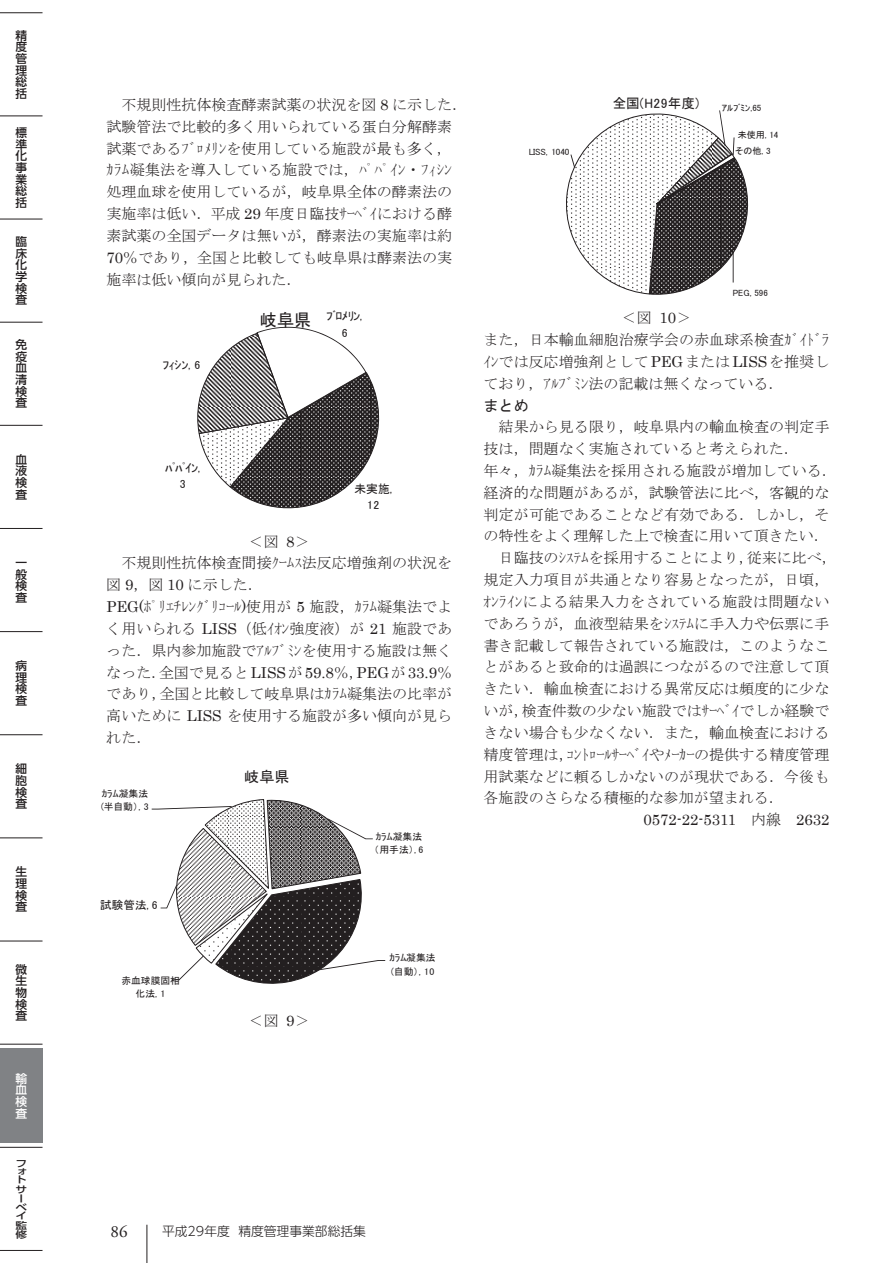
<style>
.page{position:relative;width:893px;height:1263px;background:#fff}
.page>*{position:absolute;margin:0;border:0;box-sizing:border-box;transform-origin:0 0}
.t1{font:17.1px "MS P Gothic";color:#231f20}
.t2{font:16.95px "Adobe Garamond Pro";color:#231f20}
.t3{font:15px/21.9px "MS Mincho";color:#231f20}
.t4{font:15px "MS Mincho";letter-spacing:.02em;color:#231f20}
.t5{font:15px "Century";color:#231f20}
.t6{font:15px "MS Gothic";color:#231f20}
.t7{font:15px "MS P Gothic";color:#231f20}
.t8{font:13.5px "MS P Gothic";letter-spacing:.025em;color:#231f20}
.t9{font:300 12.75px "UD Shin Go Pro";color:#231f20}
.t10{font:500 11.7px/11.7px "UD Shin Go Pro";color:#231f20;text-align:justify}
.t11{font:11.7px/16.4px "MS P Gothic";letter-spacing:-.005em;color:#231f20;text-align:center}
.t12{font:500 11.7px/11.7px "UD Shin Go Pro";color:#fff;text-align:justify}
.t13{font:11.4px "MS P Gothic";color:#231f20}
.t14{font:9.6px/13.2px "MS P Gothic";color:#231f20}
.t15{font:500 9.3px/8.9px "UD Shin Go Pro";color:#231f20;scale:1.25 1}
.t16{font:9px/16.2px "MS P Gothic";letter-spacing:-.005em;color:#231f20}
.t17{font:9px "MS P Gothic";letter-spacing:.02em;color:#231f20}
.s1{font-family:"Century"}
.s2{font-family:"MS Mincho"}
</style>
<div class="page">
<svg style="left:197px;top:327px;width:183px;height:182px"></svg>
<svg style="left:566px;top:110px;width:183px;height:185px"></svg>
<svg style="left:152px;top:799px;width:233px;height:185px"></svg>
<div style="left:0;top:1048px;width:43px;height:95px;background:#808285"></div>
<hr style="left:0;top:13px;width:43px;height:1px;background:#231f20">
<hr style="left:0;top:219px;width:43px;height:1px;background:#231f20">
<hr style="left:0;top:322px;width:43px;height:1px;background:#231f20">
<hr style="left:0;top:425px;width:43px;height:1px;background:#231f20">
<hr style="left:0;top:528px;width:43px;height:1px;background:#231f20">
<hr style="left:0;top:631px;width:43px;height:1px;background:#231f20">
<hr style="left:0;top:734px;width:43px;height:1px;background:#231f20">
<hr style="left:0;top:838px;width:43px;height:1px;background:#231f20">
<hr style="left:0;top:941px;width:43px;height:1px;background:#231f20">
<hr style="left:0;top:1044px;width:43px;height:1px;background:#231f20">
<hr style="left:0;top:1147px;width:43px;height:1px;background:#231f20">
<hr style="left:0;top:1250px;width:43px;height:1px;background:#231f20">
<hr style="left:0;top:116px;width:43px;height:1px;background:#231f20">
<hr style="left:147px;top:1225px;width:1px;height:38px;background:#231f20">
<p class="t10" style="left:15px;top:29px;width:13px">精度管理総括</p>
<p class="t10" style="left:15px;top:126px;width:13px">標準化事業総括</p>
<p class="t10" style="left:15px;top:235px;width:13px">臨床化学検査</p>
<p class="t10" style="left:15px;top:338px;width:13px">免疫血清検査</p>
<p class="t10" style="left:15px;top:453px;width:13px">血液検査</p>
<p class="t10" style="left:15px;top:556px;width:13px">一般検査</p>
<p class="t10" style="left:15px;top:659px;width:13px">病理検査</p>
<p class="t10" style="left:15px;top:762px;width:13px">細胞検査</p>
<p class="t10" style="left:15px;top:866px;width:13px">生理検査</p>
<p class="t10" style="left:15px;top:963px;width:13px">微生物検査</p>
<p class="t12" style="left:15px;top:1072px;width:13px">輸血検査</p>
<p class="t15" style="left:15px;top:1158px;width:11px">フォトサーベイ監修</p>
<p class="t3" style="left:106px;top:94px;width:362px;text-indent:15px">不規則性抗体検査酵素試薬の状況を図 <span class="s1">8</span> に示した．試験管法で比較的多く用いられている蛋白分解酵素試薬であるﾌﾞﾛﾒﾘﾝを使用している施設が最も多く，<br>ｶﾗﾑ凝集法を導入している施設では，ﾊﾟﾊﾟｲﾝ・ﾌｨｼﾝ処理血球を使用しているが，岐阜県全体の酵素法の実施率は低い．平成 <span class="s1">29</span> 年度日臨技ｻｰﾍﾞｲにおける酵素試薬の全国データは無いが，酵素法の実施率は約<br><span class="s1">70</span>％であり，全国と比較しても岐阜県は酵素法の実施率は低い傾向が見られた．</p>
<p class="t11" style="left:163px;top:357px;width:39px">ﾌｨｼﾝ, 6</p>
<p class="t11" style="left:165px;top:459px;width:36px">ﾊﾟﾊﾟｲﾝ,<br>3</p>
<p class="t1" style="left:260px;top:311px;width:53px">岐阜県</p>
<p class="t11" style="left:326px;top:308px;width:37px">ﾌﾞﾛﾒﾘﾝ,<br>6</p>
<p class="t11" style="left:354px;top:481px;width:39px">未実施,<br>12</p>
<p class="t3" style="left:249px;top:530px;width:62px">＜図 <span class="s1">8</span>＞</p>
<p class="t3" style="left:121px;top:552px;width:332px">不規則性抗体検査間接ｸｰﾑｽ法反応増強剤の状況を</p>
<p class="t3" style="left:106px;top:574px;width:158px">図 <span class="s1">9</span>，図 <span class="s1">10</span> に示した．</p>
<p class="t3" style="left:106px;top:596px;width:347px"><span class="s1">PEG(</span>ﾎﾟﾘｴﾁﾚﾝｸﾞﾘｺｰﾙ<span class="s1">)</span>使用が <span class="s1">5</span> 施設，ｶﾗﾑ凝集法でよ</p>
<p class="t3" style="left:106px;top:617px;width:347px">く用いられる <span class="s1">LISS</span>（低ｲｵﾝ強度液）が <span class="s1">21</span> 施設であ</p>
<p class="t3" style="left:106px;top:639px;width:347px">った．県内参加施設でｱﾙﾌﾞﾐﾝを使用する施設は無く</p>
<p class="t3" style="left:106px;top:661px;width:347px">なった．全国で見ると<span class="s1">LISS</span>が<span class="s1">59.8</span>％，<span class="s1">PEG</span>が<span class="s1">33.9</span>％</p>
<p class="t3" style="left:106px;top:683px;width:347px">であり，全国と比較して岐阜県はｶﾗﾑ凝集法の比率が</p>
<p class="t3" style="left:106px;top:705px;width:347px">高いために <span class="s1">LISS</span> を使用する施設が多い傾向が見ら</p>
<p class="t3" style="left:106px;top:727px;width:47px">れた．</p>
<p class="t14" style="left:101px;top:787px;width:49px">ｶﾗﾑ凝集法(半自動）, 3</p>
<p class="t13" style="left:100px;top:899px;width:59px">試験管法, 6</p>
<p class="t14" style="left:121px;top:974px;width:60px;text-align:center">赤血球膜固相化法, 1</p>
<p class="t7" style="left:244px;top:769px;width:47px">岐阜県</p>
<p class="t3" style="left:249px;top:1009px;width:62px">＜図 <span class="s1">9</span>＞</p>
<p class="t14" style="left:374px;top:829px;width:51px">ｶﾗﾑ凝集法（用手法）, 6</p>
<p class="t14" style="left:389px;top:951px;width:48px">ｶﾗﾑ凝集法(自動）, 10</p>
<p class="t16" style="left:529px;top:144px;width:42px">LISS, 1040</p>
<p class="t8" style="left:613px;top:97px;width:88px">全国(H29年度)</p>
<p class="t17" style="left:722px;top:103px;width:41px">ｱﾙﾌﾞﾐﾝ,65</p>
<p class="t16" style="left:735px;top:127px;width:45px">未使用, 14その他, 3</p>
<p class="t16" style="left:733px;top:285px;width:37px">PEG, 596</p>
<p class="t3" style="left:484px;top:307px;width:347px;text-indent:138px">＜図 <span class="s1">10</span>＞<br>また，日本輸血細胞治療学会の赤血球系検査ｶﾞｲﾄﾞﾗｲﾝでは反応増強剤として<span class="s1">PEG</span>または<span class="s1">LISS</span>を推奨しており，ｱﾙﾌﾞﾐﾝ法の記載は無くなっている．</p>
<p class="t6" style="left:484px;top:398px;width:47px">まとめ</p>
<p class="t3" style="left:499px;top:416px;width:332px">結果から見る限り，岐阜県内の輸血検査の判定手</p>
<p class="t3" style="left:484px;top:438px;width:317px">技は，問題なく実施されていると考えられた．</p>
<p class="t3" style="left:484px;top:460px;width:355px">年々，ｶﾗﾑ凝集法を採用される施設が増加している．</p>
<p class="t3" style="left:484px;top:481px;width:347px">経済的な問題があるが，試験管法に比べ，客観的な</p>
<p class="t3" style="left:484px;top:503px;width:347px">判定が可能であることなど有効である．しかし，そ</p>
<p class="t3" style="left:484px;top:525px;width:347px">の特性をよく理解した上で検査に用いて頂きたい．</p>
<p class="t3" style="left:499px;top:547px;width:340px">日臨技のｼｽﾃﾑを採用することにより，従来に比べ，</p>
<p class="t3" style="left:484px;top:569px;width:347px">規定入力項目が共通となり容易となったが，日頃，</p>
<p class="t4" style="left:484px;top:594px;width:347px">ｵﾝﾗｲﾝによる結果入力をされている施設は問題ない</p>
<p class="t3" style="left:484px;top:612px;width:347px">であろうが，血液型結果をｼｽﾃﾑに手入力や伝票に手</p>
<p class="t3" style="left:484px;top:634px;width:347px">書き記載して報告されている施設は，このようなこ</p>
<p class="t3" style="left:484px;top:656px;width:347px">とがあると致命的は過誤につながるので注意して頂</p>
<p class="t3" style="left:484px;top:678px;width:347px">きたい．輸血検査における異常反応は頻度的に少な</p>
<p class="t3" style="left:484px;top:700px;width:347px">いが，検査件数の少ない施設ではｻｰﾍﾞｲでしか経験で</p>
<p class="t3" style="left:484px;top:721px;width:347px">きない場合も少なくない．また，輸血検査における</p>
<p class="t3" style="left:484px;top:743px;width:347px">精度管理は，ｺﾝﾄﾛｰﾙｻｰﾍﾞｲやﾒｰｶｰの提供する精度管理</p>
<p class="t3" style="left:484px;top:765px;width:347px">用試薬などに頼るしかないのが現状である．今後も</p>
<p class="t3" style="left:484px;top:787px;width:302px">各施設のさらなる積極的な参加が望まれる．</p>
<p class="t5" style="left:643px;top:807px;width:187px">0572-22-5311 <span class="s2">内線</span> 2632</p>
<p class="t2" style="left:111px;top:1221px;width:19px">86</p>
<p class="t9" style="left:162px;top:1221px;width:205px">平成29年度 精度管理事業部総括集</p>
</div>
